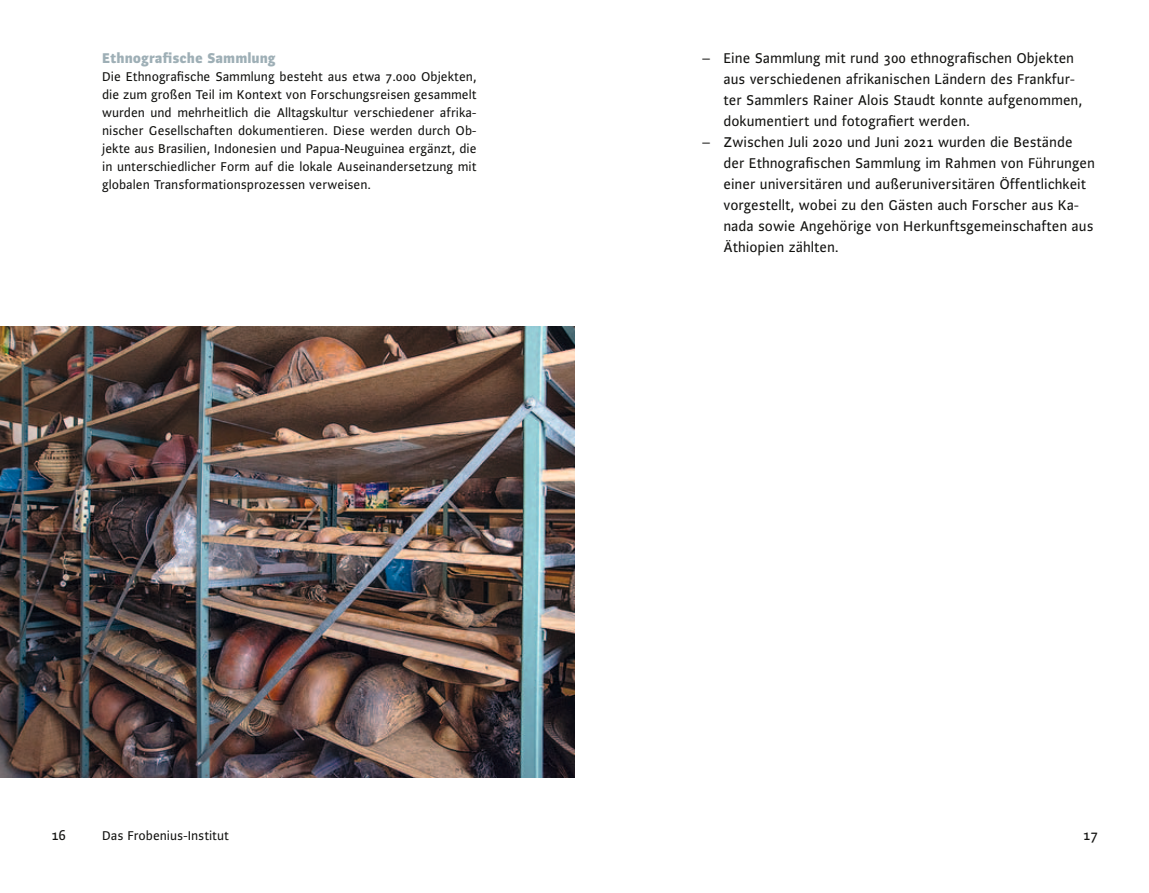
<style>
.page{position:relative;width:1149px;height:893px;background:#fff}
.page>*{position:absolute;margin:0;border:0;box-sizing:border-box;transform-origin:0 0}
.t1{font:15px/21px "Alibi Roman Os F";color:#11110f}
.t2{font:800 15px "Alibi";color:#9eafb6}
.t3{font:13.5px/18px "Alibi Roman Os F";color:#11110f;text-align:justify}
</style>
<div class="page">
<img style="left:0;top:326px;width:574px;height:451px">
<p class="t2" style="left:51px;top:48px;width:21px">E</p>
<p class="t2" style="left:110px;top:48px;width:167px">thnografische Sammlung</p>
<p class="t3" style="left:102px;top:67px;width:376px">Die Ethnografische Sammlung besteht aus etwa 7.000 Objekten, die zum großen Teil im Kontext von Forschungsreisen gesammelt wurden und mehrheitlich die Alltagskultur verschiedener afrika&shy;nischer Gesellschaften dokumentieren. Diese werden durch Ob&shy;jekte aus Brasilien, I ndonesien und Papua-Neuguinea ergänzt, die in unterschiedlicher Form auf die lokale Auseinandersetzung mit globalen Transformationsprozessen verweisen.</p>
<p class="t1" style="left:723px;top:47px;width:360px;text-indent:-21px">– Eine Sammlung mit rund 300 ethnografischen Objekten aus verschiedenen afrikanischen Ländern des Frankfur&shy;ter Sammlers Rainer Alois Staudt konnte aufgenommen, dokumentiert und fotografiert werden.</p>
<p class="t1" style="left:723px;top:131px;width:373px;text-indent:-21px">– Zwischen Juli 2020 und Juni 2021 wurden die Bestände der Ethnografischen Sammlung im Rahmen von Führungen einer universitären und außeruniversitären Öffentlichkeit vorgestellt, wobei zu den Gästen auch Forscher aus Ka&shy;nada sowie Angehörige von Herkunftsgemeinschaften aus Äthiopien zählten.</p>
<p class="t1" style="left:51px;top:824px;width:16px">16</p>
<p class="t3" style="left:102px;top:826px;width:128px">Das Frobenius-I nstitut</p>
<p class="t1" style="left:1082px;top:824px;width:16px">17</p>
</div>
